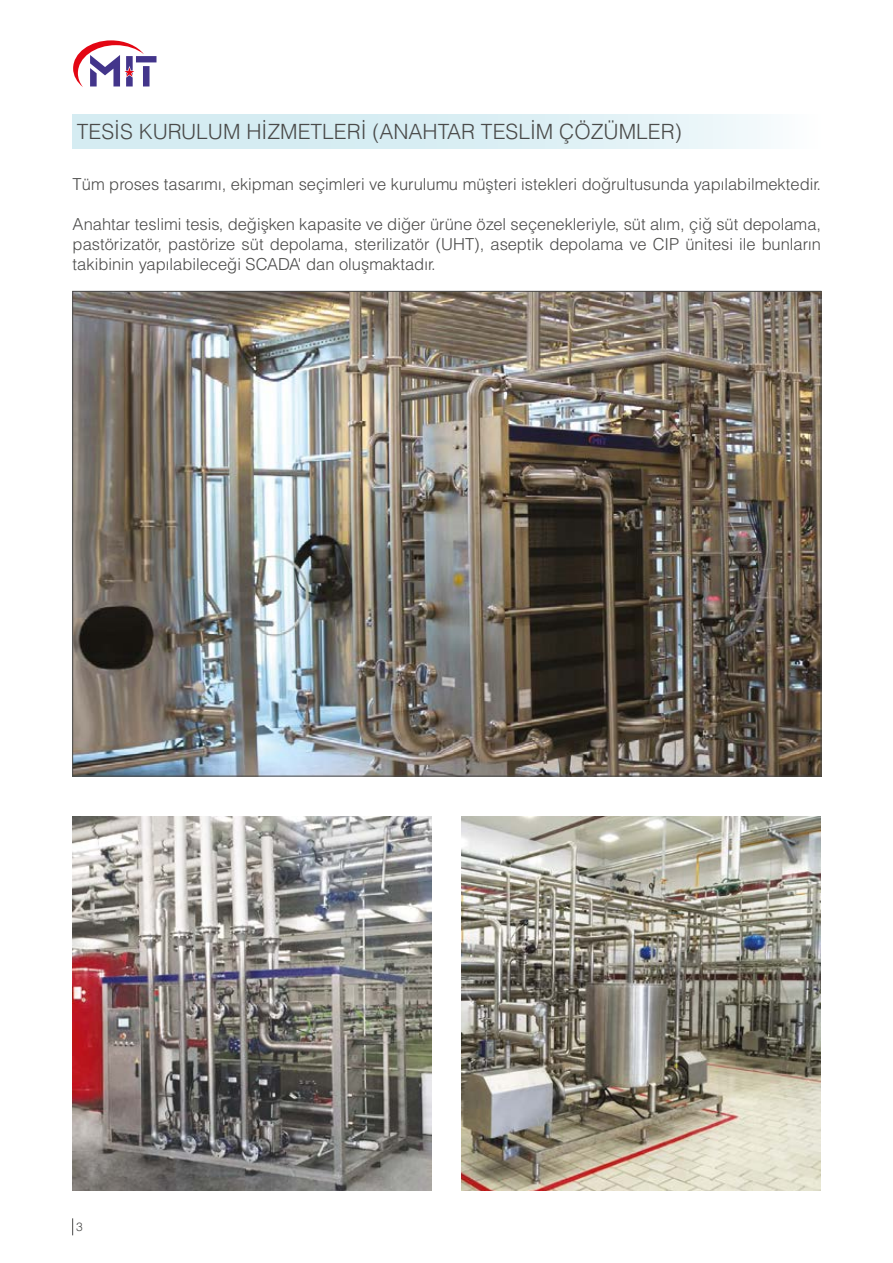
<style>
.page{position:relative;width:893px;height:1263px;background:#fff}
.page>*{position:absolute;margin:0;border:0;box-sizing:border-box;transform-origin:0 0}
.t1{font:21px "Helvetica Light Normal Tr";color:#4a4a49}
.t2{font:16.5px/19.8px "Helvetica Light Normal Tr";color:#4a4a49;text-align:justify}
.t3{font:12px "Helvetica Light Normal Tr";color:#4a4a49}
</style>
<div class="page">
<div style="left:72px;top:115px;width:749px;height:34px;background:linear-gradient(to right,#cde8ef,#eff8fa)"></div>
<svg style="left:73px;top:40px;width:83px;height:47px"></svg>
<svg style="left:72px;top:1218px;width:1px;height:17px"></svg>
<img style="left:74px;top:293px;width:745px;height:481px">
<img style="left:73px;top:816px;width:359px;height:374px">
<img style="left:461px;top:817px;width:359px;height:374px">
<p class="t1" style="left:77px;top:119px;width:606px">TESI S KURULUM HI ZMETLERI (ANAHTAR TESLI M ÇÖZÜMLER)</p>
<p class="t2" style="left:73px;top:174px;width:750px">Tüm proses tasarımı, ekipman seçimleri ve kurulumu müşteri istekleri doğrultusunda yapılabilmektedir.</p>
<p class="t2" style="left:73px;top:214px;width:750px">Anahtar teslimi tesis, değişken kapasite ve diğer ürüne özel seçenekleriyle, süt alım, çiğ süt depolama, pastörizatör, pastörize süt depolama, sterilizatör (UHT), aseptik depolama ve CIP ünitesi ile bunların takibinin yapılabileceği SCADA' dan oluşmaktadır.</p>
<p class="t3" style="left:76px;top:1219px;width:8px">3</p>
</div>
